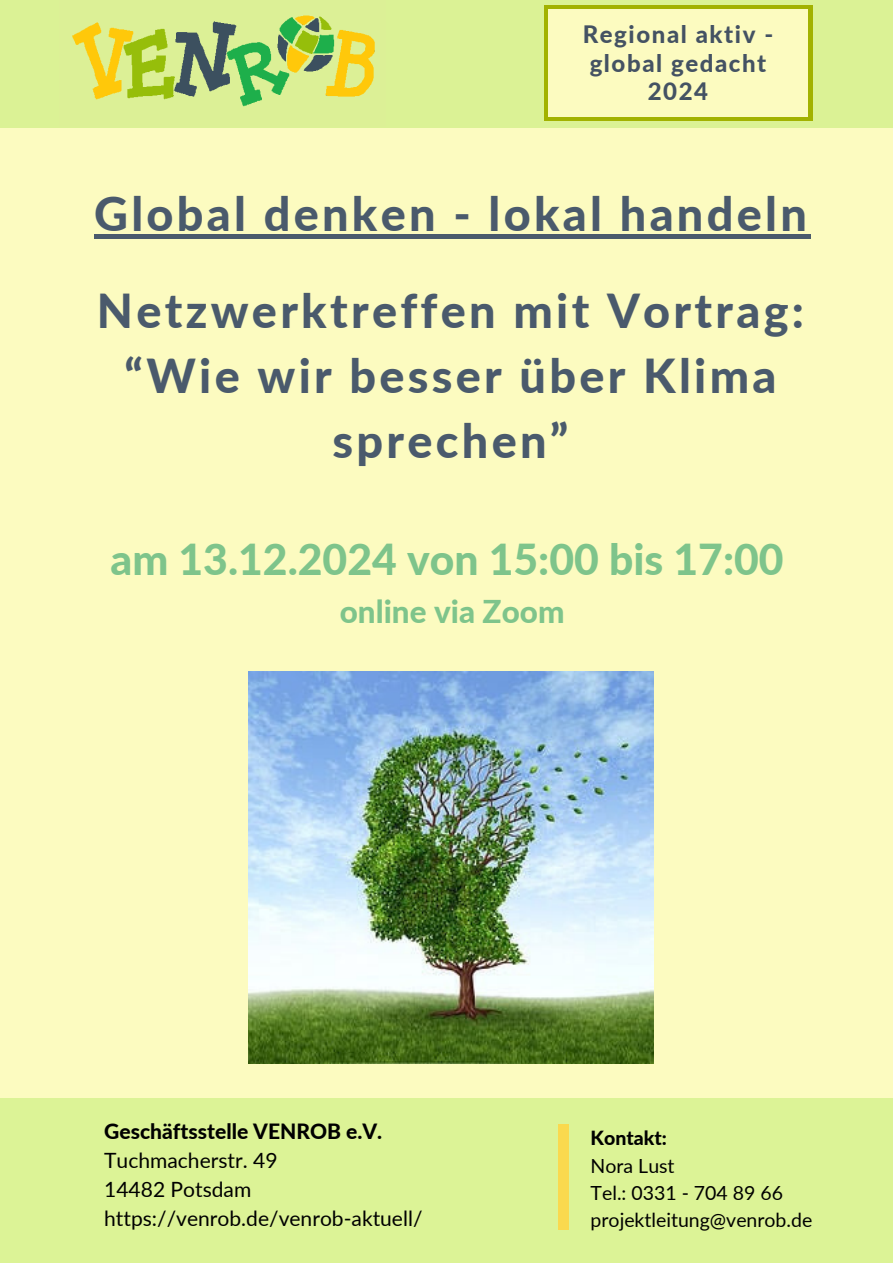
<style>
.page{position:relative;width:893px;height:1263px;background:#fcfbc0}
.page>*{position:absolute;margin:0;border:0;box-sizing:border-box;transform-origin:0 0}
.t1{font:800 46.8px/65.2px "Lato";letter-spacing:.07em;color:#4a5a6c;text-align:center}
.t2{font:800 42.67px "Lato";color:#7ec48b}
.t3{font:800 31.42px "Lato";color:#7ec48b}
.t4{font:800 24px/28.7px "Lato";letter-spacing:.065em;color:#445263;text-align:center}
.t5{font:21px "Lato";color:#000}
.t6{font:800 21px "Lato";color:#000}
.t7{font:19.5px "Lato";color:#000}
.t8{font:800 19.5px "Lato";color:#000}
</style>
<div class="page">
<div style="left:0;top:1098px;width:893px;height:165px;background:#dcf396"></div>
<div style="left:558px;top:1124px;width:11px;height:105px;background:#fad94e"></div>
<hr style="left:94px;top:234px;width:716px;height:4px;background:#4a5a6c">
<div style="left:0;top:0;width:893px;height:128px;background:#dbf295"></div>
<img style="left:72px;top:15px;width:303px;height:92px">
<div style="left:544px;top:5px;width:268px;height:116px;background:#a2b200"></div>
<div style="left:548px;top:9px;width:260px;height:108px;background:#fcfbc0"></div>
<img style="left:248px;top:672px;width:405px;height:391px">
<p class="t4" style="left:583px;top:19px;width:192px">Regional aktiv - global gedacht<br>2024</p>
<p class="t1" style="left:94px;top:180px;width:714px">Global denken - lokal handeln</p>
<h2 class="t1" style="left:97px;top:277px;width:708px">Netzwerktreffen mit Vortrag: “Wie wir besser über Klima sprechen”</h2>
<h1 class="t2" style="left:110px;top:533px;width:675px">am 13.12.2024 von 15:00 bis 17:00</h1>
<h1 class="t3" style="left:340px;top:592px;width:226px">online via Zoom</h1>
<h1 class="t6" style="left:104px;top:1118px;width:279px">Geschäftsstelle VENROB e.V.</h1>
<h1 class="t5" style="left:104px;top:1147px;width:175px">Tuchmacherstr. 49</h1>
<p class="t5" style="left:104px;top:1176px;width:149px">14482 Potsdam</p>
<p class="t5" style="left:104px;top:1206px;width:320px">https://venrob.de/venrob-aktuell/</p>
<p class="t8" style="left:590px;top:1126px;width:78px">Kontakt:</p>
<p class="t7" style="left:590px;top:1153px;width:85px">Nora Lust</p>
<p class="t7" style="left:590px;top:1180px;width:194px">Tel.: 0331 - 704 89 66</p>
<p class="t7" style="left:590px;top:1207px;width:223px">projektleitung@venrob.de</p>
</div>
